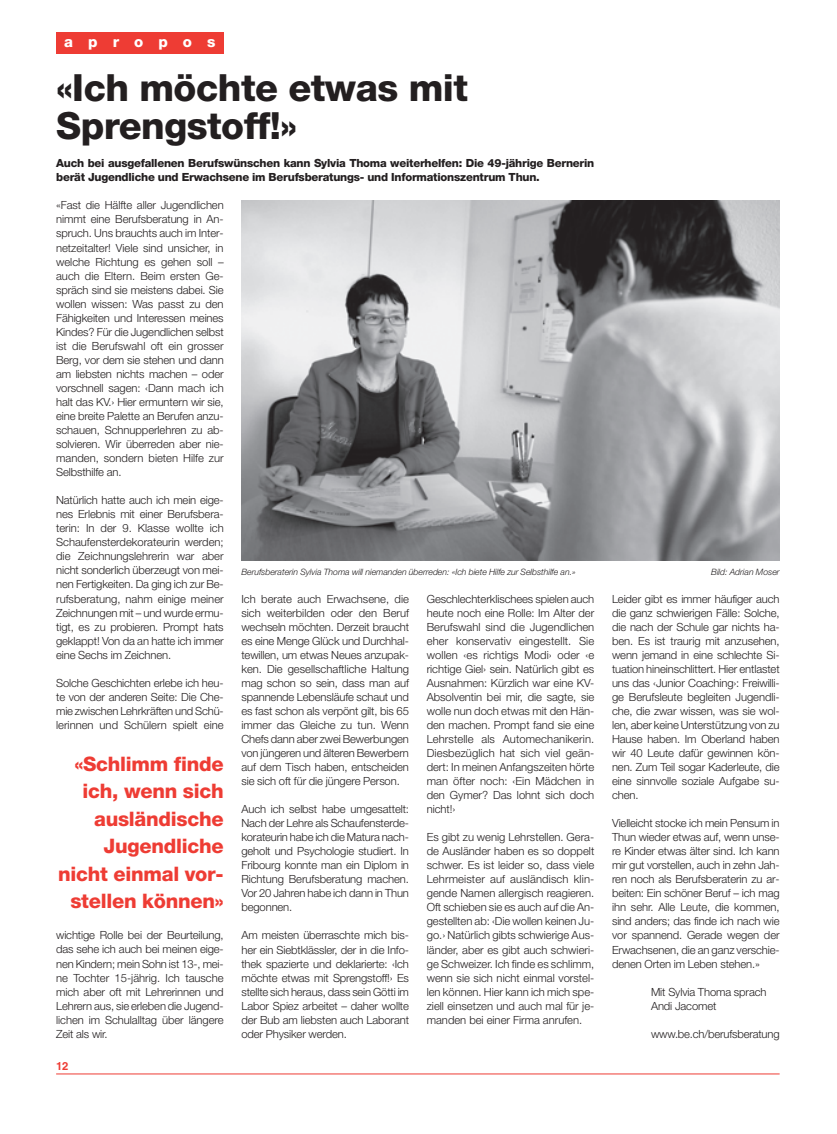
<style>
.page{position:relative;width:837px;height:1134px;background:#fff}
.page>*{position:absolute;margin:0;border:0;box-sizing:border-box;transform-origin:0 0}
.t1{font:800 37.5px/37.5px "Helvetica Neue";letter-spacing:-.015em;color:#231f20}
.t2{font:800 20px/27.5px "Helvetica Neue";letter-spacing:-.015em;color:#ee3c34;text-align:right}
.t3{font:800 15px "Helvetica Neue";letter-spacing:1.01em;color:#fff}
.t4{font:300 11.25px/14px "Helvetica Neue";letter-spacing:-.01em;color:#231f20;text-align:justify}
.t5{font:800 11.25px/14px "Helvetica Neue";letter-spacing:-.02em;color:#231f20}
.t6{font:700 11.25px "Helvetica";color:#ee3c34}
.t7{font:italic 300 8.75px "Helvetica Neue";letter-spacing:-.005em;color:#231f20}
</style>
<div class="page">
<hr style="left:56px;top:1074px;width:723px;height:1px;background:#ee3c34">
<img style="left:241px;top:201px;width:538px;height:359px">
<div style="left:56px;top:32px;width:168px;height:21px;background:#ee3c34"></div>
<h3 class="t3" style="left:64px;top:36px;width:153px">apropos</h3>
<h1 class="t1" style="left:56px;top:72px;width:413px">«Ich möchte etwas mit<br>Sprengstoff!»</h1>
<p class="t5" style="left:56px;top:157px;width:539px">Auch bei ausgefallenen Berufswünschen kann Sylvia Thoma weiterhelfen: Die 49-jährige Bernerin berät Jugendliche und Erwachsene im Berufsberatungs- und Informationszentrum Thun.</p>
<p class="t4" style="left:56px;top:200px;width:169px">«Fast die Hälfte aller Jugendlichen nimmt eine Berufsberatung in An&shy;spruch. Uns brauchts auch im Inter&shy;netzeitalter! Viele sind unsicher, in welche Richtung es gehen soll – auch die Eltern. Beim ersten Ge&shy;spräch sind sie meistens dabei. Sie wollen wissen: Was passt zu den Fähigkeiten und Interessen meines Kindes? Für die Jugendlichen selbst ist die Berufswahl oft ein grosser Berg, vor dem sie stehen und dann am liebsten nichts machen – oder vorschnell sagen: ‹Dann mach ich halt das KV.› Hier ermuntern wir sie, eine breite Palette an Berufen anzu&shy;schauen, Schnupperlehren zu ab&shy;solvieren. Wir überreden aber nie&shy;manden, sondern bieten Hilfe zur Selbsthilfe an.</p>
<p class="t4" style="left:56px;top:494px;width:169px">Natürlich hatte auch ich mein eige&shy;nes Erlebnis mit einer Berufsbera&shy;terin: In der 9. Klasse wollte ich Schaufensterdekorateurin werden; die Zeichnungslehrerin war aber nicht sonderlich überzeugt von mei&shy;nen Fertigkeiten. Da ging ich zur Be&shy;rufsberatung, nahm einige meiner Zeichnungen mit – und wurde ermu&shy;tigt, es zu probieren. Prompt hats geklappt! Von da an hatte ich immer eine Sechs im Zeichnen.</p>
<p class="t4" style="left:56px;top:677px;width:169px">Solche Geschichten erlebe ich heu&shy;te von der anderen Seite: Die Che&shy;mie zwischen Lehrkräften und Schü&shy;lerinnen und Schülern spielt eine</p>
<p class="t7" style="left:241px;top:568px;width:336px">Berufsberaterin Sylvia Thoma will niemanden überreden: «Ich biete Hilfe zur Selbsthilfe an.»</p>
<p class="t7" style="left:711px;top:568px;width:70px">Bild: Adrian Moser</p>
<p class="t4" style="left:426px;top:593px;width:169px">Geschlechterklischees spielen auch heute noch eine Rolle: Im Alter der Berufswahl sind die Jugendlichen eher konservativ eingestellt. Sie wollen ‹es richtigs Modi› oder ‹e richtige Giel› sein. Natürlich gibt es Ausnahmen: Kürzlich war eine KV-Absolventin bei mir, die sagte, sie wolle nun doch etwas mit den Hän&shy;den machen. Prompt fand sie eine Lehrstelle als Automechanikerin.<br>Diesbezüglich hat sich viel geän&shy;dert: In meinen Anfangszeiten hörte man öfter noch: ‹Ein Mädchen in den Gymer? Das lohnt sich doch nicht!›</p>
<p class="t4" style="left:426px;top:831px;width:169px">Es gibt zu wenig Lehrstellen. Gera&shy;de Ausländer haben es so doppelt schwer. Es ist leider so, dass viele Lehrmeister auf ausländisch klin&shy;gende Namen allergisch reagieren.<br>Oft schieben sie es auch auf die An&shy;gestellten ab: ‹Die wollen keinen Ju&shy;go.› Natürlich gibts schwierige Aus&shy;länder, aber es gibt auch schwieri&shy;ge Schweizer. Ich finde es schlimm, wenn sie sich nicht einmal vorstel&shy;len können. Hier kann ich mich spe&shy;ziell einsetzen und auch mal für je&shy;manden bei einer Firma anrufen.</p>
<p class="t4" style="left:241px;top:593px;width:169px">Ich berate auch Erwachsene, die sich weiterbilden oder den Beruf wechseln möchten. Derzeit braucht es eine Menge Glück und Durchhal&shy;tewillen, um etwas Neues anzupak&shy;ken. Die gesellschaftliche Haltung mag schon so sein, dass man auf spannende Lebensläufe schaut und es fast schon als verpönt gilt, bis 65 immer das Gleiche zu tun. Wenn Chefs dann aber zwei Bewerbungen von jüngeren und älteren Bewerbern auf dem Tisch haben, entscheiden sie sich oft für die jüngere Person.</p>
<p class="t4" style="left:241px;top:803px;width:169px">Auch ich selbst habe umgesattelt:<br>Nach der Lehre als Schaufensterde&shy;korateurin habe ich die Matura nach&shy;geholt und Psychologie studiert. In Fribourg konnte man ein Diplom in Richtung Berufsberatung machen.<br>Vor 20 Jahren habe ich dann in Thun begonnen.</p>
<p class="t4" style="left:241px;top:929px;width:169px">Am meisten überraschte mich bis&shy;her ein Siebtklässler, der in die Info&shy;thek spazierte und deklarierte: ‹Ich möchte etwas mit Sprengstoff!› Es stellte sich heraus, dass sein Götti im Labor Spiez arbeitet – daher wollte der Bub am liebsten auch Laborant oder Physiker werden.</p>
<p class="t4" style="left:611px;top:593px;width:169px">Leider gibt es immer häufiger auch die ganz schwierigen Fälle: Solche, die nach der Schule gar nichts ha&shy;ben. Es ist traurig mit anzusehen, wenn jemand in eine schlechte Si&shy;tuation hineinschlittert. Hier entlastet uns das ‹Junior Coaching›: Freiwilli&shy;ge Berufsleute begleiten Jugendli&shy;che, die zwar wissen, was sie wol&shy;len, aber keine Unterstützung von zu Hause haben. Im Oberland haben wir 40 Leute dafür gewinnen kön&shy;nen. Zum Teil sogar Kaderleute, die eine sinnvolle soziale Aufgabe su&shy;chen.</p>
<p class="t4" style="left:611px;top:817px;width:169px">Vielleicht stocke ich mein Pensum in Thun wieder etwas auf, wenn unse&shy;re Kinder etwas älter sind. Ich kann mir gut vorstellen, auch in zehn Jah&shy;ren noch als Berufsberaterin zu ar&shy;beiten: Ein schöner Beruf – ich mag ihn sehr. Alle Leute, die kommen, sind anders; das finde ich nach wie vor spannend. Gerade wegen der Erwachsenen, die an ganz verschie&shy;denen Orten im Leben stehen.»</p>
<p class="t4" style="left:650px;top:986px;width:117px">Mit Sylvia Thoma sprach<br>Andi Jacomet</p>
<p class="t4" style="left:650px;top:1028px;width:130px">www.be.ch/berufsberatung</p>
<h2 class="t2" style="left:58px;top:752px;width:167px">«Schlimm finde ich, wenn sich ausländische<br>Jugendliche nicht einmal vor&shy;stellen können»</h2>
<p class="t4" style="left:56px;top:929px;width:169px">wichtige Rolle bei der Beurteilung, das sehe ich auch bei meinen eige&shy;nen Kindern; mein Sohn ist 13-, mei&shy;ne Tochter 15-jährig. Ich tausche mich aber oft mit Lehrerinnen und Lehrern aus, sie erleben die Jugend&shy;lichen im Schulalltag über längere Zeit als wir.</p>
<p class="t6" style="left:56px;top:1062px;width:14px">12</p>
</div>
